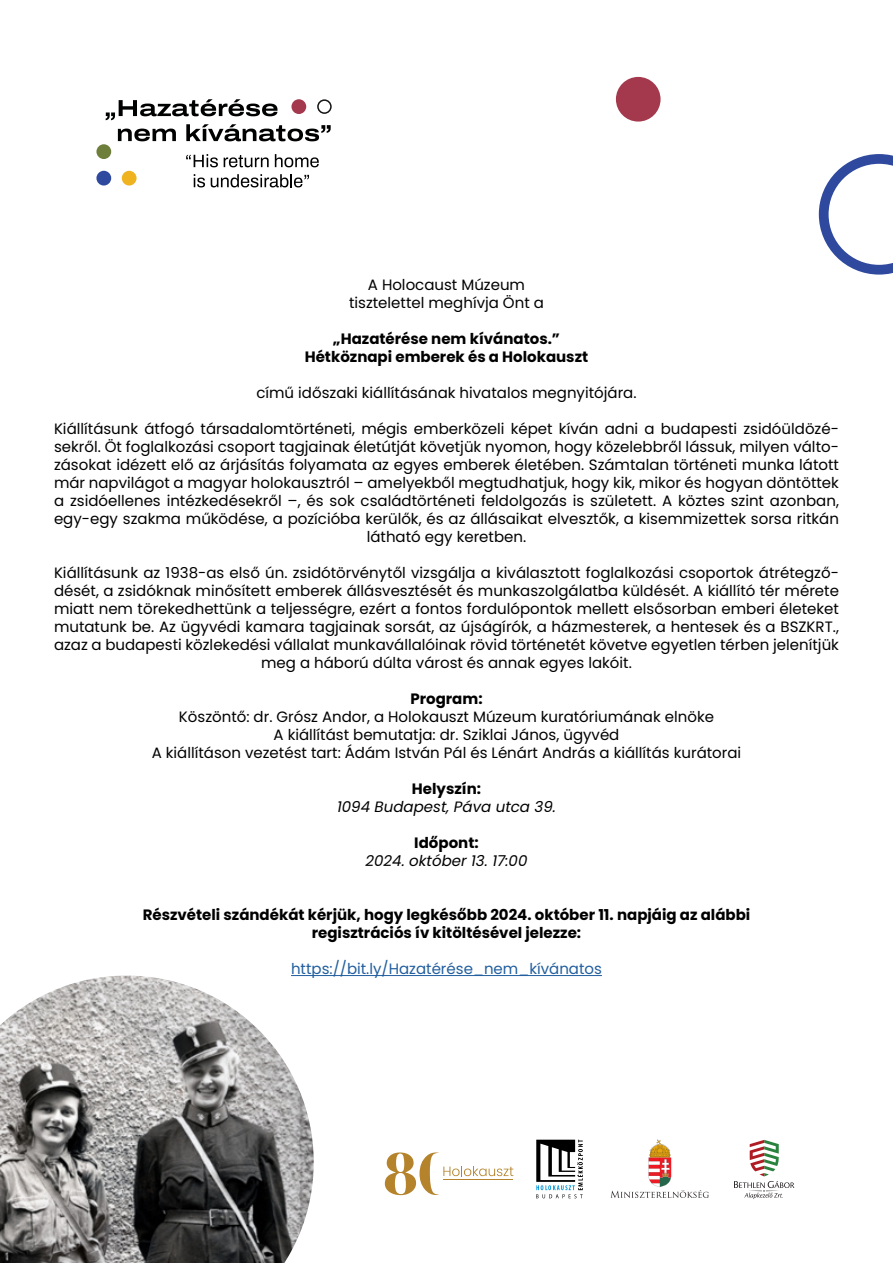
<style>
.page{position:relative;width:893px;height:1263px;background:#fff}
.page>*{position:absolute;margin:0;border:0;box-sizing:border-box;transform-origin:0 0}
.t1{font:15px/18px "Poppins";color:#000;text-align:center}
.t2{font:700 15px/18px "Poppins";color:#000;text-align:center}
.t3{font:italic 15px "Poppins";color:#000}
.t4{font:15px "Poppins";color:#215e9e}
</style>
<div class="page">
<svg style="left:536px;top:1140px;width:47px;height:58px"></svg>
<svg style="left:611px;top:1140px;width:98px;height:58px"></svg>
<svg style="left:734px;top:1140px;width:60px;height:59px"></svg>
<svg style="left:186px;top:154px;width:32px;height:13px"></svg>
<svg style="left:224px;top:155px;width:45px;height:12px"></svg>
<svg style="left:275px;top:154px;width:44px;height:13px"></svg>
<svg style="left:194px;top:174px;width:11px;height:13px"></svg>
<svg style="left:211px;top:174px;width:98px;height:13px"></svg>
<div style="left:122px;top:171px;width:15px;height:15px;background:#eeb31e;border-radius:50%"></div>
<div style="left:96px;top:171px;width:15px;height:15px;background:#2e499e;border-radius:50%"></div>
<div style="left:96px;top:144px;width:15px;height:15px;background:#6e7e3b;border-radius:50%"></div>
<svg style="left:106px;top:99px;width:226px;height:42px"></svg>
<img style="left:0;top:975px;width:314px;height:288px">
<div style="left:616px;top:77px;width:45px;height:45px;background:#a4394e;border-radius:50%"></div>
<svg style="left:819px;top:154px;width:74px;height:121px"></svg>
<svg style="left:385px;top:1152px;width:128px;height:43px"></svg>
<hr style="left:443px;top:1179px;width:70px;height:1px;background:#b4832c">
<hr style="left:291px;top:975px;width:311px;height:1px;background:#215e9e">
<p class="t1" style="left:349px;top:276px;width:196px">A Holocaust Múzeum tisztelettel meghívja Önt a</p>
<p class="t2" style="left:305px;top:330px;width:285px">„Hazatérése nem kívánatos.”<br>Hétköznapi emberek és a Holokauszt</p>
<p class="t1" style="left:256px;top:384px;width:382px">című időszaki kiállításának hivatalos megnyitójára.</p>
<p class="t1" style="left:54px;top:420px;width:786px">Kiállításunk átfogó társadalomtörténeti, mégis emberközeli képet kíván adni a budapesti zsidóüldözé&shy;sekről. Öt foglalkozási csoport tagjainak életútját követjük nyomon, hogy közelebbről lássuk, milyen válto&shy;zásokat idézett elő az árjásítás folyamata az egyes emberek életében. Számtalan történeti munka látott már napvilágot a magyar holokausztról – amelyekből megtudhatjuk, hogy kik, mikor és hogyan döntöttek a zsidóellenes intézkedésekről –, és sok családtörténeti feldolgozás is született. A köztes szint azonban, egy-egy szakma működése, a pozícióba kerülők, és az állásaikat elvesztők, a kisemmizettek sorsa ritkán látható egy keretben.</p>
<p class="t1" style="left:54px;top:564px;width:786px">Kiállításunk az 1938-as első ún. zsidótörvénytől vizsgálja a kiválasztott foglalkozási csoportok átrétegző&shy;dését, a zsidóknak minősített emberek állásvesztését és munkaszolgálatba küldését. A kiállító tér mérete miatt nem törekedhettünk a teljességre, ezért a fontos fordulópontok mellett elsősorban emberi életeket mutatunk be. Az ügyvédi kamara tagjainak sorsát, az újságírók, a házmesterek, a hentesek és a BSZKRT., azaz a budapesti közlekedési vállalat munkavállalóinak rövid történetét követve egyetlen térben jelenítjük meg a háború dúlta várost és annak egyes lakóit.</p>
<p class="t2" style="left:410px;top:690px;width:74px">Program:</p>
<p class="t1" style="left:152px;top:708px;width:591px">Köszöntő: dr. Grósz Andor, a Holokauszt Múzeum kuratóriumának elnöke<br>A kiállítást bemutatja: dr. Sziklai János, ügyvéd<br>A kiállításon vezetést tart: Ádám István Pál és Lénárt András a kiállítás kurátorai</p>
<p class="t2" style="left:412px;top:780px;width:71px">Helyszín:</p>
<p class="t3" style="left:337px;top:798px;width:220px">1094 Budapest, Páva utca 39.</p>
<p class="t2" style="left:414px;top:834px;width:66px">Időpont:</p>
<p class="t3" style="left:366px;top:852px;width:163px">2024. október 13. 17:00</p>
<p class="t2" style="left:143px;top:906px;width:609px">Részvételi szándékát kérjük, hogy legkésőbb 2024. október 11. napjáig az alábbi regisztrációs ív kitöltésével jelezze:</p>
<p class="t4" style="left:291px;top:960px;width:312px">https://bit.ly/Hazatérése_nem_kívánatos</p>
</div>
